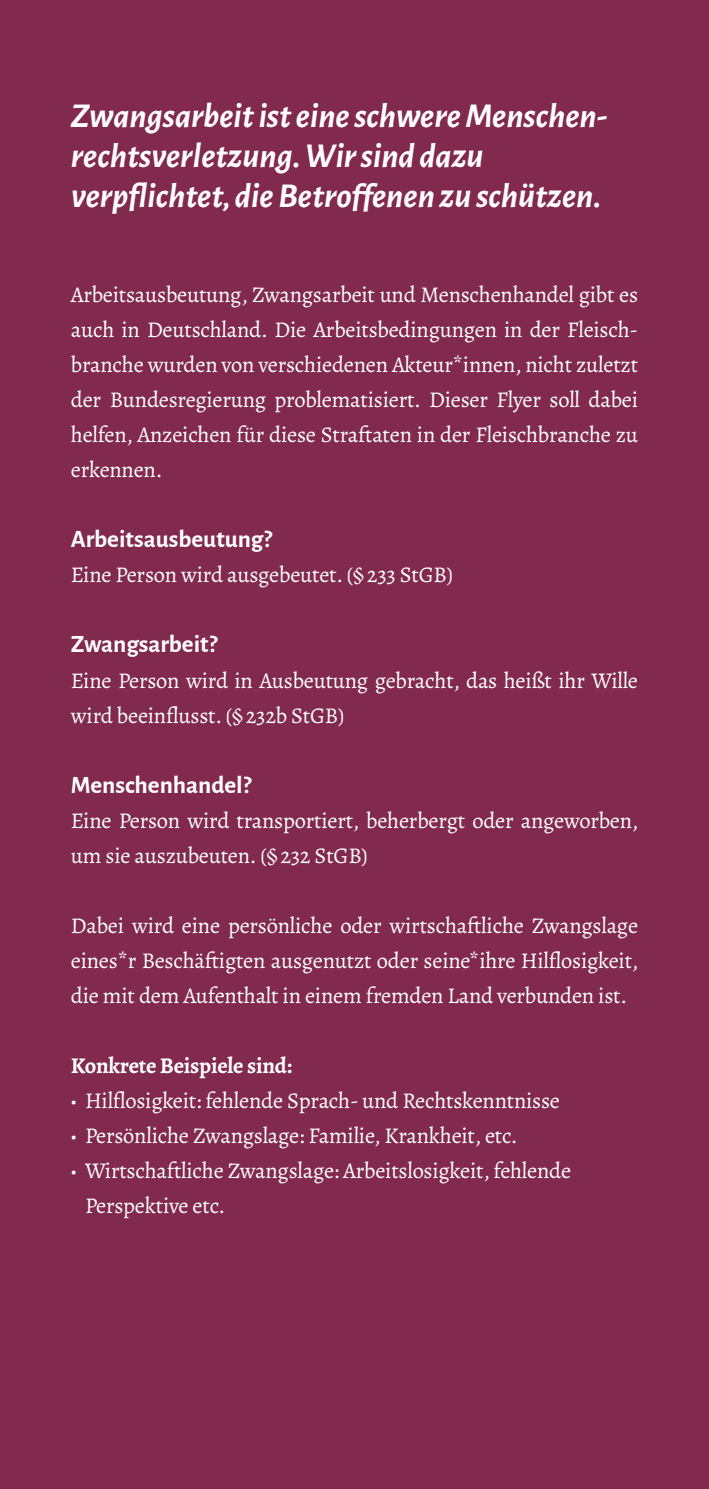
<style>
.page{position:relative;width:709px;height:1489px;background:#fff}
.page>*{position:absolute;margin:0;border:0;box-sizing:border-box;transform-origin:0 0}
.t1{font:italic 700 35px/40px "Alegreya Sans";color:#fff}
.t2{font:700 25px "Alegreya Sans";color:#fff}
.t3{font:22.5px/35px "Alegreya";letter-spacing:-.01em;color:#fff}
.t4{font:700 22.5px "Alegreya";letter-spacing:-.01em;color:#fff}
.s1{font-family:"Alegreya Sans";font-weight:700}
</style>
<div class="page">
<div style="left:0;top:0;width:709px;height:1488px;background:#82294e"></div>
<h1 class="t1" style="left:71px;top:93px;width:538px">Zwangsarbeit ist eine schwere Menschen&shy;rechtsverletzung. Wir sind dazu verpflichtet, die Betroffenen zu schützen.</h1>
<p class="t3" style="left:71px;top:277px;width:568px;text-align:justify">Arbeitsausbeutung, Zwangsarbeit und Menschenhandel gibt es auch in Deutschland. Die Arbeitsbedingungen in der Fleisch&shy;branche wurden von verschiedenen Akteur*innen, nicht zuletzt der Bundesregierung problematisiert. Dieser Flyer soll dabei helfen, Anzeichen für diese Straftaten in der Fleischbranche zu erkennen.</p>
<p class="t2" style="left:71px;top:521px;width:202px">Arbeitsausbeutung?</p>
<p class="t3" style="left:71px;top:557px;width:383px">Eine Person wird ausgebeutet. (§ 233 StGB)</p>
<p class="t2" style="left:71px;top:626px;width:148px">Zwangsarbeit?</p>
<p class="t3" style="left:71px;top:662px;width:568px">Eine Person wird in Ausbeutung gebracht, das heißt ihr Wille wird beeinflusst. (§ 232b StGB)</p>
<p class="t2" style="left:71px;top:766px;width:182px">Menschenhandel?</p>
<p class="t3" style="left:71px;top:802px;width:569px">Eine Person wird transportiert, beherbergt oder angeworben, um sie auszubeuten. (§ 232 StGB)</p>
<p class="t3" style="left:71px;top:907px;width:569px;text-align:justify">Dabei wird eine persönliche oder wirtschaftliche Zwangslage eines*r Beschäftigten ausgenutzt oder seine*ihre Hilflosigkeit, die mit dem Aufenthalt in einem fremden Land verbunden ist.</p>
<p class="t4" style="left:71px;top:1049px;width:223px">Konkrete Beispiele sind:</p>
<p class="t3" style="left:71px;top:1082px;width:490px"><span class="s1">•</span> Hilflosigkeit: fehlende Sprach- und Rechtskenntnisse</p>
<p class="t3" style="left:71px;top:1117px;width:448px"><span class="s1">•</span> Persönliche Zwangslage: Familie, Krankheit, etc.</p>
<p class="t3" style="left:85px;top:1152px;width:487px;text-indent:-14px"><span class="s1">•</span> Wirtschaftliche Zwangslage: Arbeitslosigkeit, fehlende<br>Perspektive etc.</p>
</div>
